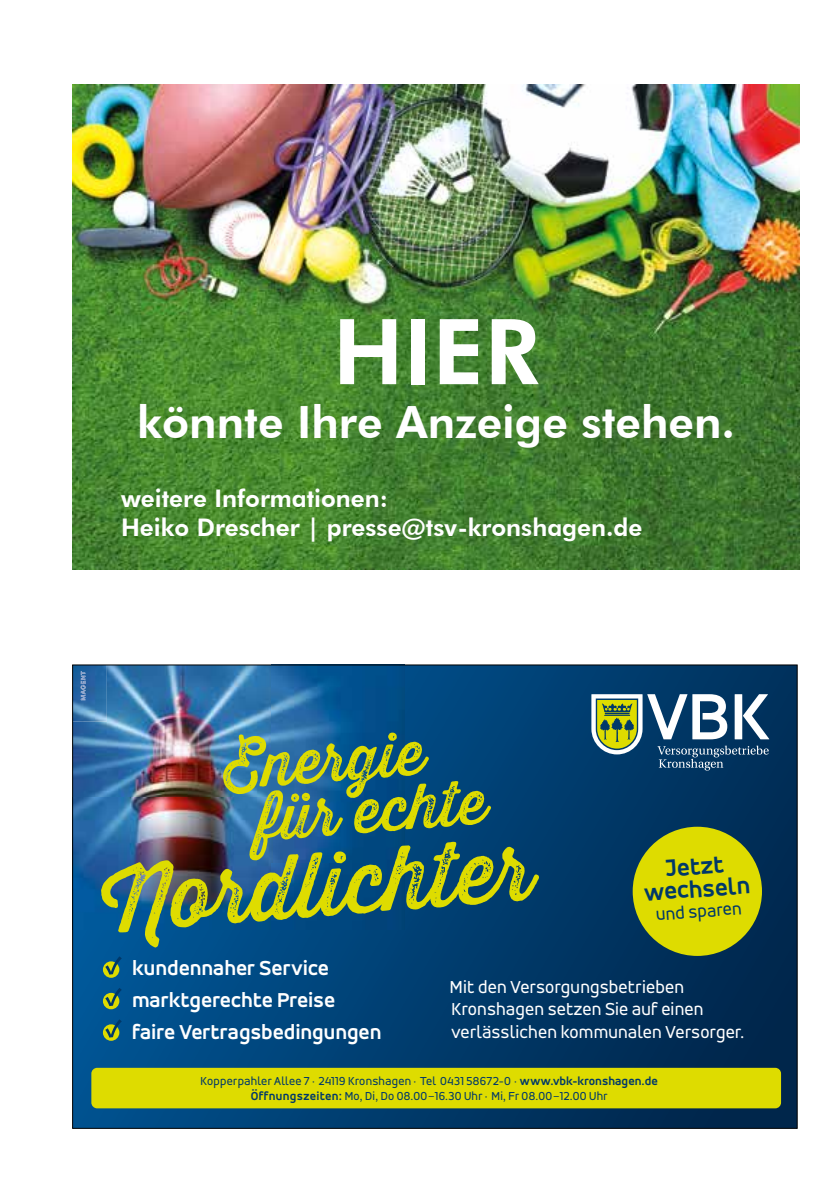
<style>
.page{position:relative;width:840px;height:1191px;background:#fff}
.page>*{position:absolute;margin:0;border:0;box-sizing:border-box;transform-origin:0 0}
.t1{font:800 91px "Futura BT";color:#fff}
.t2{font:87.8px "Thirsty Rough Reg Two";color:#dedc00}
.t3{font:61.2px/53.4px "Thirsty Rough Reg Two";color:#dedc00}
.t4{font:800 44.4px "Futura BT";color:#fff}
.t5{font:700 24.8px/22.8px "Accord Alt";color:#003869;text-align:center}
.t6{font:800 24.2px/29px "Futura BT";color:#fff}
.t7{font:700 21.4px/32.4px "Accord Alt";color:#fff}
.t8{font:18.4px/22.4px "Accord Alt";letter-spacing:.015em;color:#fff}
.t9{font:18.2px "Accord Alt";color:#003869}
.t10{font:12.2px/14.8px "Accord Alt";letter-spacing:.025em;color:#003869;text-align:center}
.s1{font-weight:700}
</style>
<div class="page">
<svg style="left:74px;top:666px;width:721px;height:460px;background:#003c6d"></svg>
<img style="left:74px;top:666px;width:330px;height:263px">
<img style="left:74px;top:666px;width:33px;height:55px">
<svg style="left:81px;top:671px;width:4px;height:29px"></svg>
<svg style="left:591px;top:694px;width:177px;height:76px"></svg>
<div style="left:91px;top:1067px;width:689px;height:41px;background:#dedc00;border-radius:6px"></div>
<svg style="left:103px;top:961px;width:16px;height:16px"></svg>
<svg style="left:105px;top:956px;width:17px;height:18px"></svg>
<div style="left:103px;top:992px;width:16px;height:17px;background:#dedc00;border-radius:50%"></div>
<svg style="left:105px;top:988px;width:17px;height:18px"></svg>
<svg style="left:103px;top:1024px;width:16px;height:16px"></svg>
<svg style="left:105px;top:1019px;width:17px;height:18px"></svg>
<div style="left:632px;top:826px;width:129px;height:130px;background:#dedc00;border-radius:50%"></div>
<img style="left:72px;top:85px;width:726px;height:484px">
<h1 class="t1" style="left:333px;top:296px;width:208px">HIER</h1>
<h3 class="t4" style="left:137px;top:395px;width:599px">könnte Ihre Anzeige stehen.</h3>
<h3 class="t6" style="left:121px;top:483px;width:522px">weitere Informationen:<br>Heiko Drescher | presse@tsv-kronshagen.de</h3>
<h3 class="t3" style="left:251px;top:737px;width:231px;text-indent:-31px;rotate:-4deg">Energie für echte</h3>
<h2 class="t2" style="left:98px;top:835px;width:433px;rotate:-4deg">Nordlichter</h2>
<h3 class="t7" style="left:132px;top:951px;width:250px">kundennaher Service marktgerechte Preise faire Vertragsbedingungen</h3>
<p class="t10" style="left:200px;top:1073px;width:458px">Kopperpahler Allee 7 · 24119 Kronshagen · Tel 0431 58672-0 · <span class="s1">www.vbk-kronshagen.de<br>Öffnungszeiten:</span> Mo, Di, Do 08.00–16.30 Uhr · Mi, Fr 08.00–12.00 Uhr</p>
<h3 class="t5" style="left:641px;top:858px;width:107px;rotate:-4deg">Jetzt wechseln</h3>
<h3 class="t9" style="left:654px;top:903px;width:87px;rotate:-4deg">und sparen</h3>
<h3 class="t8" style="left:449px;top:975px;width:296px">Mit den Versorgungsbetrieben<br>Kronshagen setzen Sie auf einen verlässlichen kommunalen Versorger.</h3>
</div>
